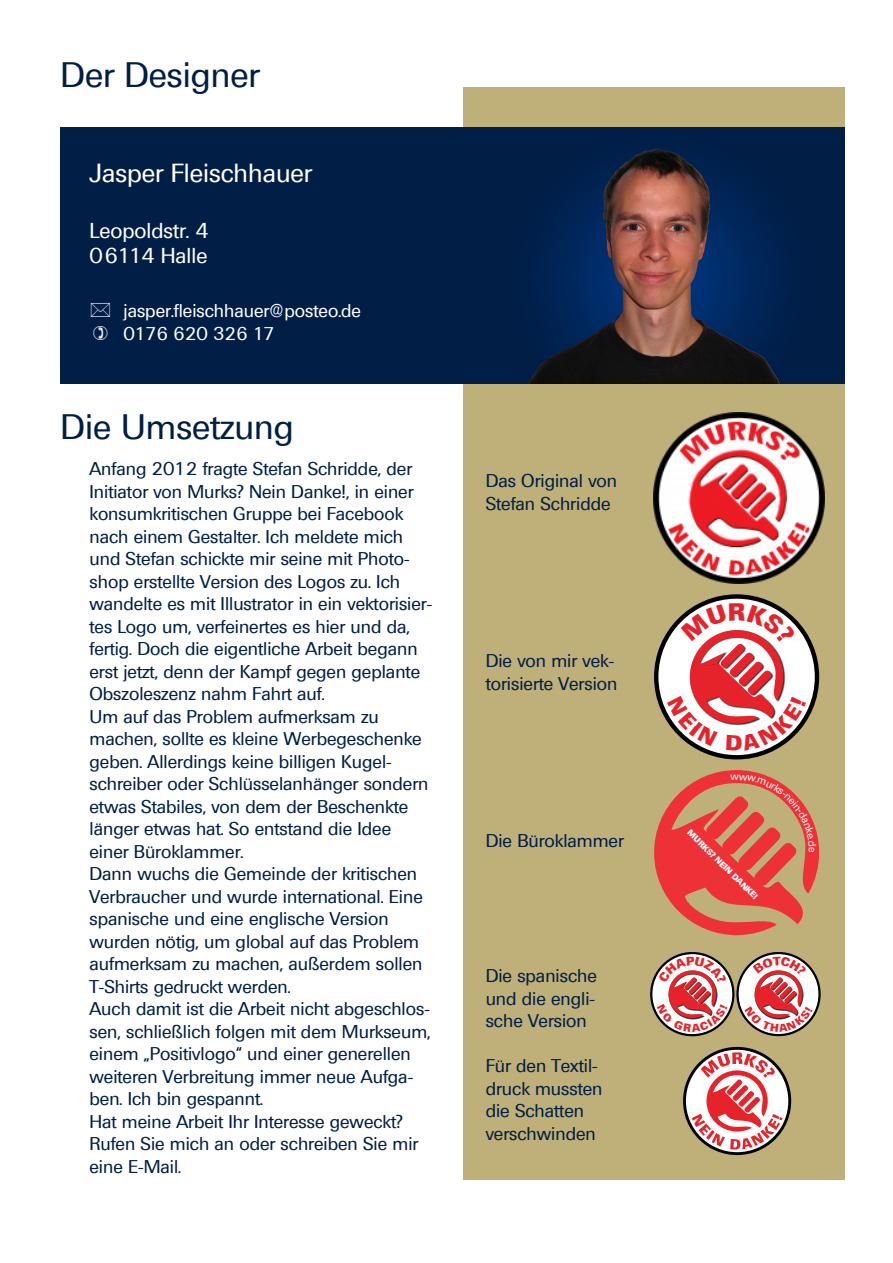
<style>
.page{position:relative;width:893px;height:1263px;background:#fff}
.page>*{position:absolute;margin:0;border:0;box-sizing:border-box;transform-origin:0 0}
.t1{font:34.5px "Ultimate";color:#001e46}
.t2{font:25.5px "Ultimate";color:#fff}
.t3{font:21px "Ultimate";color:#fff}
.t4{font:18px/22.5px "Ultimate";color:#001e46}
.t5{font:18px "Ultimate";color:#fff}
.t6{font:700 8.25px "Ultimate";color:#fff}
</style>
<div class="page">
<div style="left:463px;top:88px;width:382px;height:1092px;background:#bfb079"></div>
<div style="left:60px;top:127px;width:785px;height:257px;background:#001e46"></div>
<img style="left:528px;top:148px;width:252px;height:236px">
<img style="left:653px;top:413px;width:171px;height:171px">
<svg style="left:656px;top:596px;width:161px;height:161px"></svg>
<div style="left:654px;top:594px;width:165px;height:165px;border:4px solid #000;border-radius:50%"></div>
<svg style="left:737px;top:953px;width:82px;height:82px"></svg>
<div style="left:736px;top:952px;width:85px;height:84px;border:2px solid #000;border-radius:50%"></div>
<svg style="left:651px;top:953px;width:82px;height:82px"></svg>
<div style="left:650px;top:952px;width:84px;height:84px;border:2px solid #000;border-radius:50%"></div>
<svg style="left:683px;top:1047px;width:108px;height:108px"></svg>
<svg style="left:667px;top:603px;width:139px;height:148px;background:#e4b6b4"></svg>
<svg style="left:654px;top:770px;width:165px;height:165px"></svg>
<svg style="left:744px;top:956px;width:69px;height:76px;background:#e0b3b0"></svg>
<svg style="left:657px;top:956px;width:71px;height:76px;background:#e0b3b0"></svg>
<p class="t1" style="left:61px;top:54px;width:201px">Der Designer</p>
<p class="t2" style="left:90px;top:158px;width:224px">Jasper Fleischhauer</p>
<p class="t3" style="left:90px;top:218px;width:121px">Leopoldstr. 4</p>
<p class="t3" style="left:90px;top:243px;width:119px">06114 Halle</p>
<p class="t5" style="left:124px;top:300px;width:239px">jasper.fleischhauer@posteo.de</p>
<p class="t5" style="left:124px;top:323px;width:153px">0176 620 326 17</p>
<p class="t1" style="left:61px;top:406px;width:235px">Die Umsetzung</p>
<p class="t4" style="left:90px;top:458px;width:344px">Anfang 2012 fragte Stefan Schridde, der Initiator von Murks? Nein Danke!, in einer konsumkritischen Gruppe bei Facebook nach einem Gestalter. Ich meldete mich und Stefan schickte mir seine mit Photo&shy;shop erstellte Version des Logos zu. Ich wandelte es mit Illustrator in ein vektorisier&shy;tes Logo um, verfeinertes es hier und da, fertig. Doch die eigentliche Arbeit begann erst jetzt, denn der Kampf gegen geplante Obszoleszenz nahm Fahrt auf.</p>
<p class="t4" style="left:90px;top:705px;width:340px">Um auf das Problem aufmerksam zu machen, sollte es kleine Werbegeschenke geben. Allerdings keine billigen Kugel&shy;schreiber oder Schlüsselanhänger sondern etwas Stabiles, von dem der Beschenkte länger etwas hat. So entstand die Idee einer Büroklammer.</p>
<p class="t4" style="left:90px;top:863px;width:335px">Dann wuchs die Gemeinde der kritischen Verbraucher und wurde international. Eine spanische und eine englische Version wurden nötig, um global auf das Problem aufmerksam zu machen, außerdem sollen T-Shirts gedruckt werden.</p>
<p class="t4" style="left:90px;top:998px;width:343px">Auch damit ist die Arbeit nicht abgeschlos&shy;sen, schließlich folgen mit dem Murkseum, einem „Positivlogo“ und einer generellen weiteren Verbreitung immer neue Aufga&shy;ben. Ich bin gespannt.</p>
<p class="t4" style="left:90px;top:1110px;width:315px">Hat meine Arbeit Ihr Interesse geweckt?</p>
<p class="t4" style="left:90px;top:1133px;width:330px">Rufen Sie mich an oder schreiben Sie mir eine E-Mail.</p>
<p class="t4" style="left:486px;top:469px;width:133px">Das Original von<br>Stefan Schridde</p>
<p class="t4" style="left:486px;top:649px;width:133px">Die von mir vek&shy;torisierte Version</p>
<p class="t4" style="left:486px;top:829px;width:140px">Die Büroklammer</p>
<p class="t4" style="left:486px;top:964px;width:113px;text-align:justify">Die spanische und die engli&shy;sche Version</p>
<p class="t4" style="left:486px;top:1054px;width:118px">Für den Textil&shy;druck mussten die Schatten verschwinden</p>
<p class="t6" style="left:692px;top:828px;width:96px;rotate:44deg">MURKS? NEIN DANKE!</p>
</div>
